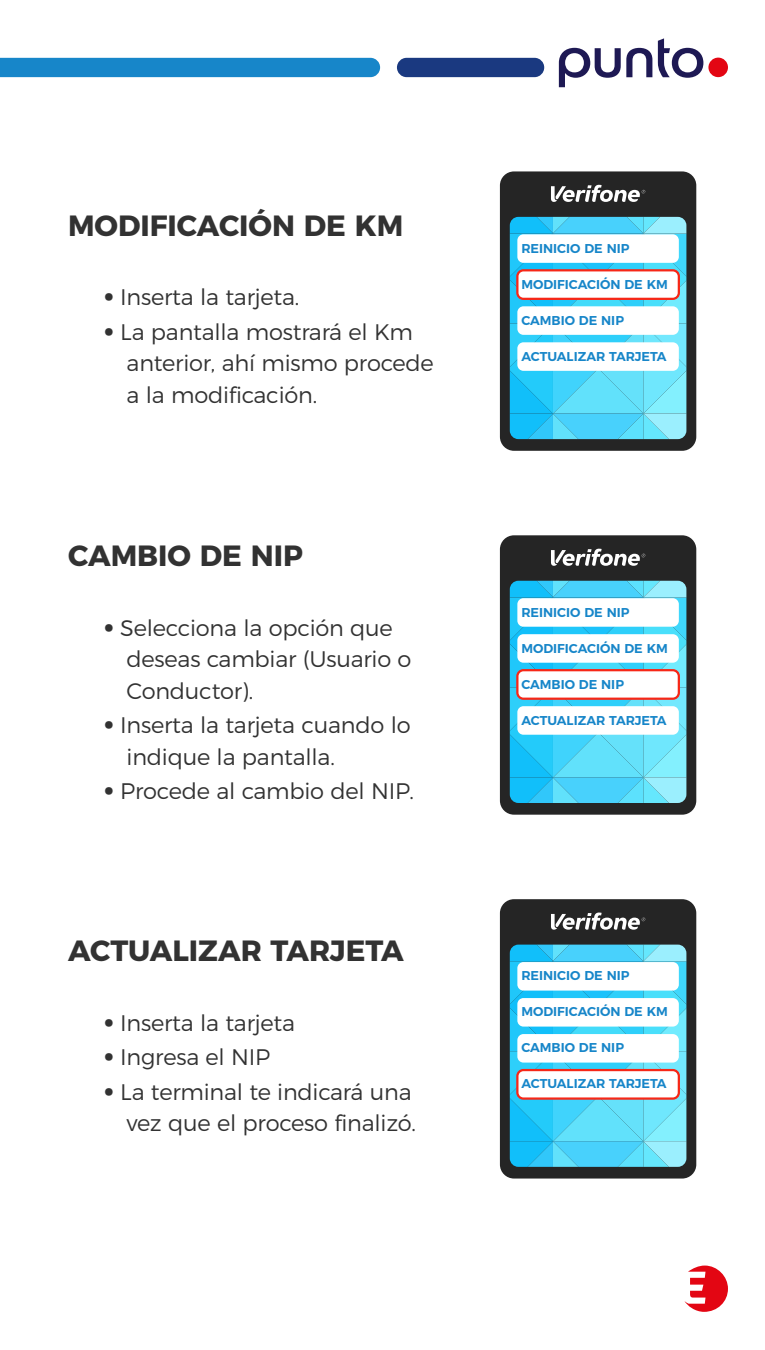
<style>
.page{position:relative;width:765px;height:1350px;background:#fff}
.page>*{position:absolute;margin:0;border:0;box-sizing:border-box;transform-origin:0 0}
.t1{font:700 29.25px "Montserrat";color:#323232}
.t2{font:300 22.5px/31.5px "Montserrat";letter-spacing:-.01em;color:#323232}
.t3{font:600 12.83px "Montserrat";color:#1786c9}
.s1{font-weight:700;font-size:29.25px}
</style>
<div class="page">
<div style="left:0;top:58px;width:380px;height:19px;background:#1786c9"></div>
<div style="left:397px;top:58px;width:147px;height:19px;background:#1a3980;border-radius:10px"></div>
<svg style="left:559px;top:48px;width:93px;height:39px"></svg>
<svg style="left:658px;top:38px;width:45px;height:40px"></svg>
<div style="left:708px;top:58px;width:20px;height:19px;background:#e30613;border-radius:50%"></div>
<svg style="left:684px;top:1266px;width:44px;height:46px"></svg>
<div style="left:500px;top:171px;width:196px;height:280px;background:#252525;border-radius:14px"></div>
<svg style="left:551px;top:185px;width:94px;height:17px"></svg>
<svg style="left:510px;top:217px;width:176px;height:222px;background:#4bd5f8"></svg>
<div style="left:517px;top:234px;width:162px;height:29px;background:#fff;border-radius:6px"></div>
<div style="left:517px;top:270px;width:162px;height:29px;background:#fff;border-radius:6px"></div>
<div style="left:516px;top:269px;width:164px;height:31px;border:2px solid #f72717;border-radius:6px"></div>
<div style="left:517px;top:306px;width:162px;height:29px;background:#fff;border-radius:6px"></div>
<div style="left:517px;top:342px;width:162px;height:29px;background:#fff;border-radius:6px"></div>
<div style="left:500px;top:535px;width:196px;height:280px;background:#252525;border-radius:14px"></div>
<svg style="left:551px;top:549px;width:94px;height:17px"></svg>
<svg style="left:510px;top:581px;width:176px;height:222px;background:#4ad5f9"></svg>
<div style="left:517px;top:598px;width:162px;height:29px;background:#fff;border-radius:6px"></div>
<div style="left:517px;top:634px;width:162px;height:29px;background:#fff;border-radius:6px"></div>
<div style="left:517px;top:670px;width:162px;height:29px;background:#fff;border-radius:6px"></div>
<div style="left:516px;top:669px;width:164px;height:31px;border:2px solid #f72717;border-radius:6px"></div>
<div style="left:517px;top:706px;width:162px;height:29px;background:#fff;border-radius:6px"></div>
<div style="left:500px;top:899px;width:196px;height:280px;background:#252525;border-radius:14px"></div>
<svg style="left:551px;top:913px;width:94px;height:17px"></svg>
<svg style="left:510px;top:945px;width:176px;height:222px;background:#4ad4f8"></svg>
<div style="left:517px;top:962px;width:162px;height:29px;background:#fff;border-radius:6px"></div>
<div style="left:517px;top:998px;width:162px;height:29px;background:#fff;border-radius:6px"></div>
<div style="left:517px;top:1034px;width:162px;height:29px;background:#fff;border-radius:6px"></div>
<div style="left:517px;top:1070px;width:162px;height:29px;background:#fff;border-radius:6px"></div>
<div style="left:516px;top:1069px;width:164px;height:31px;border:2px solid #f72717;border-radius:6px"></div>
<h1 class="t1" style="left:68px;top:201px;width:337px">MODIFICACIÓN DE KM</h1>
<p class="t2" style="left:104px;top:278px;width:311px;line-height:34.4px"><span class="s1">∙</span> Inserta la tarjeta.<br><span class="s1">∙</span> La pantalla mostrará el Km</p>
<p class="t2" style="left:127px;top:346px;width:309px">anterior, ahí mismo procede a la modificación.</p>
<h1 class="t1" style="left:68px;top:532px;width:236px">CAMBIO DE NIP</h1>
<p class="t2" style="left:127px;top:610px;width:286px;text-indent:-22px"><span class="s1">∙</span> Selecciona la opción que deseas cambiar (Usuario o<br>Conductor).</p>
<p class="t2" style="left:127px;top:707px;width:286px;text-indent:-23px"><span class="s1">∙</span> Inserta la tarjeta cuando lo indique la pantalla.</p>
<p class="t2" style="left:104px;top:773px;width:311px"><span class="s1">∙</span> Procede al cambio del NIP.</p>
<h1 class="t1" style="left:68px;top:927px;width:337px">ACTUALIZAR TARJETA</h1>
<p class="t2" style="left:104px;top:1004px;width:309px;line-height:34.4px"><span class="s1">∙</span> Inserta la tarjeta<br><span class="s1">∙</span> Ingresa el NIP<br><span class="s1">∙</span> La terminal te indicará una</p>
<p class="t2" style="left:127px;top:1106px;width:291px">vez que el proceso finalizó.</p>
<p class="t3" style="left:521px;top:238px;width:110px">REINICIO DE NIP</p>
<p class="t3" style="left:521px;top:274px;width:148px">MODIFICACIÓN DE KM</p>
<p class="t3" style="left:521px;top:310px;width:104px">CAMBIO DE NIP</p>
<p class="t3" style="left:521px;top:346px;width:147px">ACTUALIZAR TARJETA</p>
<p class="t3" style="left:521px;top:602px;width:110px">REINICIO DE NIP</p>
<p class="t3" style="left:521px;top:638px;width:148px">MODIFICACIÓN DE KM</p>
<p class="t3" style="left:521px;top:674px;width:104px">CAMBIO DE NIP</p>
<p class="t3" style="left:521px;top:710px;width:147px">ACTUALIZAR TARJETA</p>
<p class="t3" style="left:521px;top:966px;width:110px">REINICIO DE NIP</p>
<p class="t3" style="left:521px;top:1002px;width:148px">MODIFICACIÓN DE KM</p>
<p class="t3" style="left:521px;top:1038px;width:104px">CAMBIO DE NIP</p>
<p class="t3" style="left:521px;top:1074px;width:147px">ACTUALIZAR TARJETA</p>
</div>
